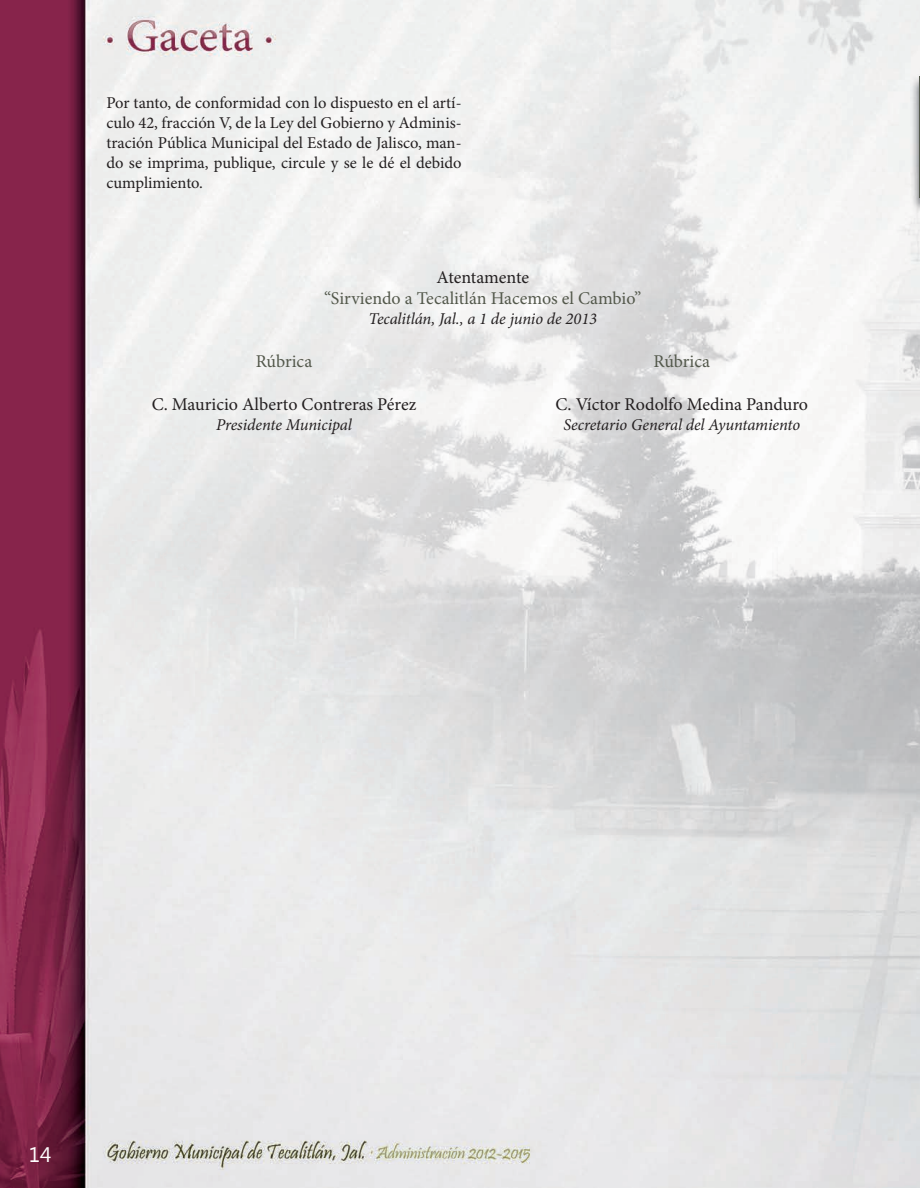
<style>
.page{position:relative;width:920px;height:1188px;background:#fff}
.page>*{position:absolute;margin:0;border:0;box-sizing:border-box;transform-origin:0 0}
.t1{font:21px "Segoe UI";color:#fff}
.t2{font:18px "Minion Pro";letter-spacing:-.005em;color:#231f20}
.t3{font:18px "Minion Pro";color:#53584b}
.t4{font:16.5px/19.8px "Minion Pro";color:#231f20;text-align:justify}
.t5{font:italic 16.5px "Minion Pro";letter-spacing:-.01em;color:#231f20}
</style>
<div class="page">
<img style="left:0;top:0;width:919px;height:1188px">
<img style="left:910px;top:74px;width:9px;height:139px">
<hr style="left:918px;top:77px;width:1px;height:121px;background:#53584b">
<p class="t4" style="left:106px;top:93px;width:356px">Por tanto, de conformidad con lo dispuesto en el artí&shy;culo 42, fracción V, de la Ley del Gobierno y Adminis&shy;tración Pública Municipal del Estado de Jalisco, man&shy;do se imprima, publique, circule y se le dé el debido cumplimiento.</p>
<p class="t2" style="left:436px;top:265px;width:94px">Atentamente</p>
<p class="t3" style="left:324px;top:286px;width:318px">“Sirviendo a Tecalitlán Hacemos el Cambio”</p>
<p class="t5" style="left:368px;top:308px;width:230px">Tecalitlán, Jal., a 1 de junio de 2013</p>
<p class="t3" style="left:256px;top:349px;width:58px">Rúbrica</p>
<p class="t2" style="left:152px;top:392px;width:266px">C. Mauricio Alberto Contreras Pérez</p>
<p class="t5" style="left:216px;top:413px;width:137px">Presidente Municipal</p>
<p class="t3" style="left:653px;top:349px;width:58px">Rúbrica</p>
<p class="t2" style="left:555px;top:392px;width:254px">C. Víctor Rodolfo Medina Panduro</p>
<p class="t5" style="left:563px;top:413px;width:238px">Secretario General del Ayuntamiento</p>
<p class="t1" style="left:29px;top:1140px;width:24px">14</p>
</div>
